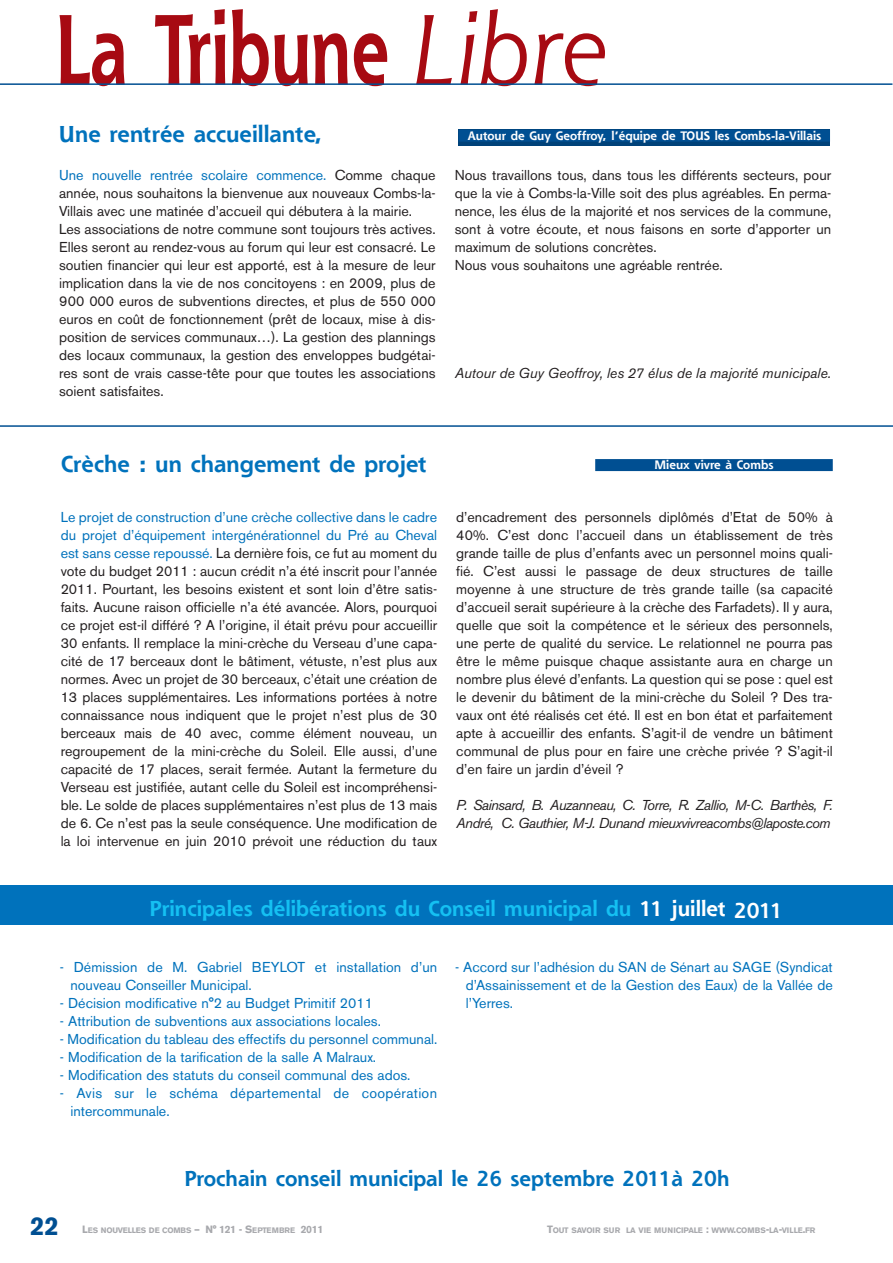
<style>
.page{position:relative;width:893px;height:1263px;background:#fff}
.page>*{position:absolute;margin:0;border:0;box-sizing:border-box;transform-origin:0 0}
.t1{font:700 97.5px "Shannon";color:#a70a12;scale:.7 1}
.t2{font:900 25.5px "Akzidenz Grotesk";color:#004f92}
.t3{font:700 22.5px "Shannon";color:#0072bc}
.t4{font:700 21px "Shannon";color:#15c0f2}
.t5{font:700 21px "Shannon";color:#0072bc}
.t6{font:14.25px/18px "Akzidenz Grotesk BE";color:#231f20;text-align:justify}
.t7{font:14.25px/18px "Akzidenz Grotesk BE";color:#0072bc}
.t8{font:italic 14.25px/18px "Akzidenz Grotesk BE";letter-spacing:-.04em;color:#231f20}
.t9{font:14.25px/18px "Akzidenz Grotesk BE";letter-spacing:.025em;color:#0072bc}
.t10{font:italic 14.25px "Akzidenz Grotesk BE";color:#231f20}
.t11{font:700 12px "Shannon";color:#fff}
.t12{font:700 7.8px "Akzidenz Grotesk BE";letter-spacing:-.02em;color:#a8a9ad}
.t13{font:700 7.8px "Akzidenz Grotesk BE";letter-spacing:.005em;color:#a8a9ad}
.s1{font-weight:400;font-style:italic}
.s2{color:#0072bc}
.s3{color:#fff}
.s4{font-size:10.5px}
</style>
<div class="page">
<div style="left:0;top:885px;width:893px;height:40px;background:#0072bc"></div>
<div style="left:595px;top:459px;width:238px;height:17px;background:linear-gradient(to right,#f5f8fa,#f6f8fb)"></div>
<div style="left:595px;top:459px;width:238px;height:12px;background:#004f92"></div>
<div style="left:459px;top:130px;width:371px;height:16px;background:#004279"></div>
<div style="left:459px;top:130px;width:371px;height:12px;background:#004f92"></div>
<hr style="left:0;top:425px;width:893px;height:2px;background:#004f92">
<hr style="left:0;top:83px;width:892px;height:2px;background:#004f92">
<h1 class="t1" style="left:55px;top:-11px;width:789px">La Tribune <span class="s1">Libre</span></h1>
<h3 class="t3" style="left:58px;top:120px;width:266px">Une rentrée accueillante,</h3>
<p class="t11" style="left:467px;top:128px;width:355px">Autour de Guy Geoffroy, l’équipe de TOUS les Combs-la-Villais</p>
<p class="t6" style="left:59px;top:166px;width:378px;text-align:left"><span class="s2">Une nouvelle rentrée scolaire commence.</span> Comme chaque année, nous souhaitons la bienvenue aux nouveaux Combs-la-Villais avec une matinée d’accueil qui débutera à la mairie.<br>Les associations de notre commune sont toujours très actives.<br>Elles seront au rendez-vous au forum qui leur est consacré. Le soutien financier qui leur est apporté, est à la mesure de leur implication dans la vie de nos concitoyens : en 2009, plus de 900 000 euros de subventions directes, et plus de 550 000 euros en coût de fonctionnement (prêt de locaux, mise à dis&shy;position de services communaux…). La gestion des plannings des locaux communaux, la gestion des enveloppes budgétai&shy;res sont de vrais casse-tête pour que toutes les associations soient satisfaites.</p>
<p class="t6" style="left:455px;top:166px;width:378px;text-align:left">Nous travaillons tous, dans tous les différents secteurs, pour que la vie à Combs-la-Ville soit des plus agréables. En perma&shy;nence, les élus de la majorité et nos services de la commune, sont à votre écoute, et nous faisons en sorte d’apporter un maximum de solutions concrètes.<br>Nous vous souhaitons une agréable rentrée.</p>
<p class="t10" style="left:455px;top:364px;width:378px">Autour de Guy Geoffroy, les 27 élus de la majorité municipale.</p>
<h3 class="t3" style="left:61px;top:450px;width:367px">Crèche : un changement de projet</h3>
<p class="t11" style="left:654px;top:457px;width:121px">Mieux vivre à Combs</p>
<p class="t6" style="left:61px;top:508px;width:378px"><span class="s2">Le projet de construction d’une crèche collective dans le cadre du projet d’équipement intergénérationnel du Pré au Cheval est sans cesse repoussé.</span> La dernière fois, ce fut au moment du vote du budget 2011 : aucun crédit n’a été inscrit pour l’année 2011. Pourtant, les besoins existent et sont loin d’être satis&shy;faits. Aucune raison officielle n’a été avancée. Alors, pourquoi ce projet est-il différé ? A l’origine, il était prévu pour accueillir 30 enfants. Il remplace la mini-crèche du Verseau d’une capa&shy;cité de 17 berceaux dont le bâtiment, vétuste, n’est plus aux normes. Avec un projet de 30 berceaux, c’était une création de 13 places supplémentaires. Les informations portées à notre connaissance nous indiquent que le projet n’est plus de 30 berceaux mais de 40 avec, comme élément nouveau, un regroupement de la mini-crèche du Soleil. Elle aussi, d’une capacité de 17 places, serait fermée. Autant la fermeture du Verseau est justifiée, autant celle du Soleil est incompréhensi&shy;ble. Le solde de places supplémentaires n’est plus de 13 mais de 6. Ce n’est pas la seule conséquence. Une modification de la loi intervenue en juin 2010 prévoit une réduction du taux</p>
<p class="t6" style="left:456px;top:508px;width:378px">d’encadrement des personnels diplômés d’Etat de 50% à 40%. C’est donc l’accueil dans un établissement de très grande taille de plus d’enfants avec un personnel moins quali&shy;fié. C’est aussi le passage de deux structures de taille moyenne à une structure de très grande taille (sa capacité d’accueil serait supérieure à la crèche des Farfadets). Il y aura, quelle que soit la compétence et le sérieux des personnels, une perte de qualité du service. Le relationnel ne pourra pas être le même puisque chaque assistante aura en charge un nombre plus élevé d’enfants. La question qui se pose : quel est le devenir du bâtiment de la mini-crèche du Soleil ? Des tra&shy;vaux ont été réalisés cet été. Il est en bon état et parfaitement apte à accueillir des enfants. S’agit-il de vendre un bâtiment communal de plus pour en faire une crèche privée ? S’agit-il d’en faire un jardin d’éveil ?</p>
<p class="t8" style="left:456px;top:796px;width:378px">P. Sainsard, B. Auzanneau, C. Torre, R. Zallio, M-C. Barthès, F.<br>André, C. Gauthier, M-J. Dunand mieuxvivreacombs@laposte.com</p>
<h3 class="t4" style="left:149px;top:896px;width:635px">Principales délibérations du Conseil municipal du <span class="s3">11 juillet 2011</span></h3>
<p class="t7" style="left:70px;top:958px;width:368px;text-indent:-11px">- Démission de M. Gabriel BEYLOT et installation d’un nouveau Conseiller Municipal.</p>
<p class="t7" style="left:60px;top:994px;width:315px">- Décision modificative n°2 au Budget Primitif 2011</p>
<p class="t7" style="left:60px;top:1012px;width:323px">- Attribution de subventions aux associations locales.</p>
<p class="t7" style="left:60px;top:1030px;width:379px">- Modification du tableau des effectifs du personnel communal.</p>
<p class="t7" style="left:60px;top:1048px;width:318px">- Modification de la tarification de la salle A Malraux.</p>
<p class="t7" style="left:60px;top:1066px;width:352px">- Modification des statuts du conseil communal des ados.</p>
<p class="t9" style="left:70px;top:1084px;width:368px;text-indent:-11px">- Avis sur le schéma départemental de coopération intercommunale.</p>
<p class="t7" style="left:466px;top:958px;width:368px;text-align:justify;text-indent:-11px">- Accord sur l’adhésion du SAN de Sénart au SAGE (Syndicat d’Assainissement et de la Gestion des Eaux) de la Vallée de l’Yerres.</p>
<h3 class="t5" style="left:184px;top:1165px;width:547px">Prochain conseil municipal le 26 septembre 2011à 20h</h3>
<h2 class="t2" style="left:30px;top:1210px;width:30px">22</h2>
<p class="t13" style="left:82px;top:1226px;width:243px"><span class="s4">L</span>ES NOUVELLES DE COMBS <span class="s4">– N° 121 - S</span>EPTEMBRE <span class="s4">2011</span></p>
<p class="t12" style="left:547px;top:1226px;width:270px"><span class="s4">T</span>OUT SAVOIR SUR LA VIE MUNICIPALE <span class="s4">:</span> WWW<span class="s4">.</span>COMBS<span class="s4">-</span>LA<span class="s4">-</span>VILLE<span class="s4">.</span>FR</p>
</div>
